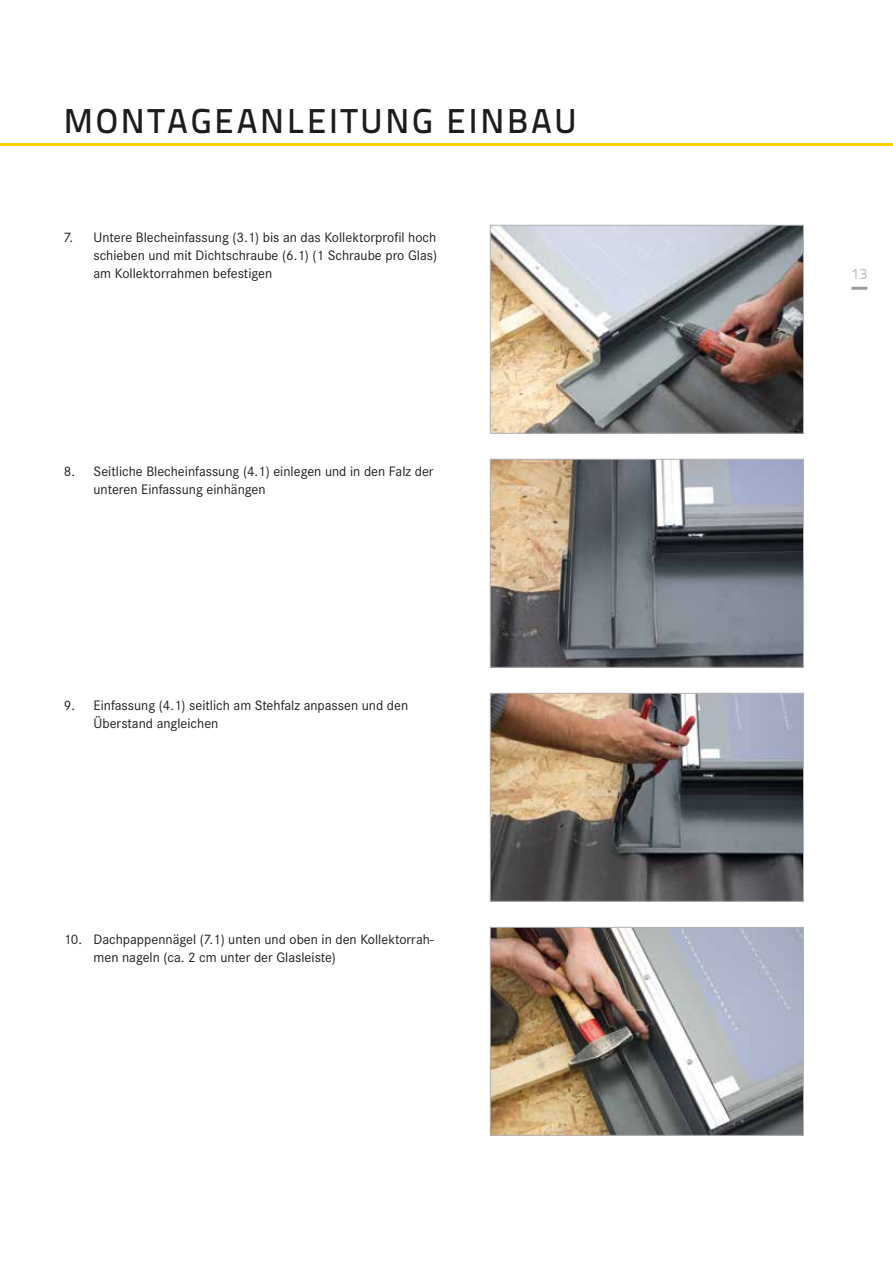
<style>
.page{position:relative;width:893px;height:1263px;background:#fff}
.page>*{position:absolute;margin:0;border:0;box-sizing:border-box;transform-origin:0 0}
.t1{font:500 34.5px "Titillium Text 22 L";letter-spacing:.08em;color:#1d1d1b}
.t2{font:500 15px "Titillium Text 22 L";color:#c6c6c6}
.t3{font:14.25px/18px "Corporate S";color:#1d1d1b}
</style>
<div class="page">
<hr style="left:851px;top:287px;width:16px;height:3px;background:#9d9d9c">
<hr style="left:0;top:143px;width:893px;height:3px;background:#ffd300">
<img style="left:492px;top:461px;width:310px;height:204px">
<div style="left:490px;top:459px;width:314px;height:208px;border:1px solid #b3b2b2"></div>
<img style="left:492px;top:929px;width:310px;height:204px">
<div style="left:490px;top:927px;width:314px;height:208px;border:1px solid #b3b2b2"></div>
<img style="left:492px;top:227px;width:310px;height:204px">
<div style="left:490px;top:225px;width:314px;height:208px;border:1px solid #b3b2b2"></div>
<img style="left:492px;top:695px;width:310px;height:204px">
<div style="left:490px;top:693px;width:314px;height:208px;border:1px solid #b3b2b2"></div>
<h1 class="t1" style="left:64px;top:95px;width:514px">MONTAGEANLEITUNG EINBAU</h1>
<p class="t3" style="left:94px;top:228px;width:345px;text-align:justify;text-indent:-30px">7. Untere Blecheinfassung (3.1) bis an das Kollektorprofil hoch schieben und mit Dichtschraube (6.1) (1 Schraube pro Glas) am Kollektorrahmen befestigen</p>
<p class="t3" style="left:94px;top:462px;width:342px;text-indent:-30px">8. Seitliche Blecheinfassung (4.1) einlegen und in den Falz der unteren Einfassung einhängen</p>
<p class="t3" style="left:94px;top:696px;width:316px;text-indent:-30px">9. Einfassung (4.1) seitlich am Stehfalz anpassen und den<br>Überstand angleichen</p>
<p class="t3" style="left:94px;top:930px;width:342px;text-indent:-30px">10. Dachpappennägel (7.1) unten und oben in den Kollektorrah&shy;men nageln (ca. 2 cm unter der Glasleiste)</p>
<p class="t2" style="left:851px;top:263px;width:17px">13</p>
</div>
